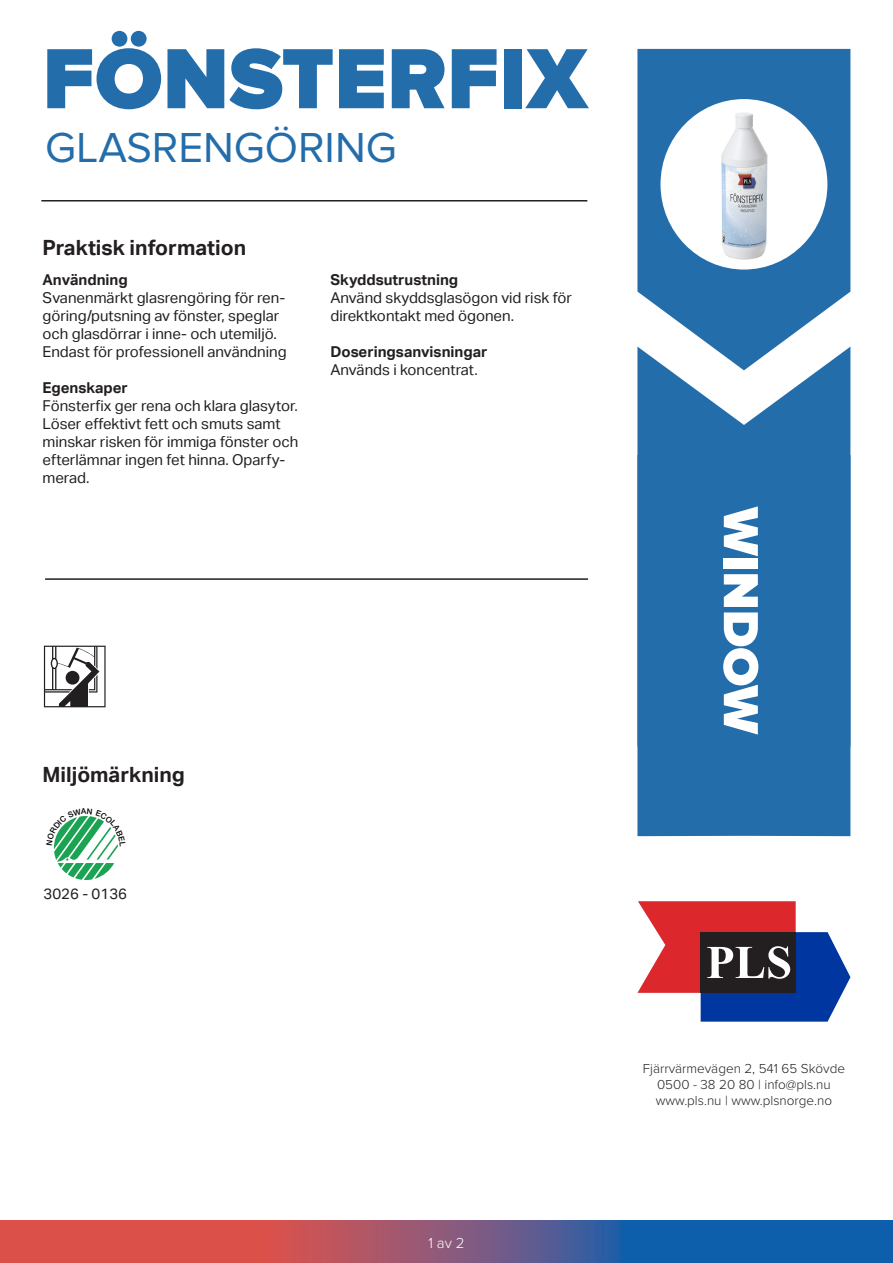
<style>
.page{position:relative;width:893px;height:1263px;background:#fff}
.page>*{position:absolute;margin:0;border:0;box-sizing:border-box;transform-origin:0 0}
.t1{font:900 88.5px "Proxima Nova";color:#246dab}
.t2{font:900 51px "Proxima Nova";color:#fff}
.t3{font:43.5px "Proxima Nova";color:#246dab}
.t4{font:700 21px "Aktiv Grotesk";color:#231f20}
.t5{font:15px/18px "Aktiv Grotesk";color:#231f20}
.t6{font:700 15px "Aktiv Grotesk";color:#231f20}
.t7{font:300 15px "Proxima Nova";color:#fff}
.t8{font:300 13.5px "Proxima Nova";color:#231f20}
</style>
<div class="page">
<svg style="left:637px;top:901px;width:213px;height:121px"></svg>
<hr style="left:45px;top:578px;width:543px;height:2px;background:#231f20">
<hr style="left:41px;top:200px;width:546px;height:1px;background:#231f20">
<svg style="left:637px;top:49px;width:213px;height:298px;fill:#246dab"></svg>
<svg style="left:637px;top:347px;width:213px;height:108px;fill:#246dab"></svg>
<div style="left:637px;top:455px;width:213px;height:381px;background:#246dab"></div>
<div style="left:660px;top:99px;width:167px;height:171px;background:#fff;border-radius:50%"></div>
<svg style="left:0;top:1220px;width:893px;height:43px"></svg>
<img style="left:721px;top:113px;width:47px;height:147px">
<svg style="left:44px;top:646px;width:62px;height:61px"></svg>
<svg style="left:53px;top:816px;width:65px;height:64px"></svg>
<p class="t1" style="left:43px;top:28px;width:546px">FÖNSTERFIX</p>
<p class="t3" style="left:45px;top:122px;width:353px">GLASRENGÖRING</p>
<p class="t4" style="left:43px;top:235px;width:205px">Praktisk information</p>
<p class="t6" style="left:43px;top:271px;width:87px">Användning</p>
<p class="t5" style="left:43px;top:289px;width:244px">Svanenmärkt glasrengöring för ren&shy;göring/putsning av fönster, speglar och glasdörrar i inne- och utemiljö.</p>
<p class="t5" style="left:43px;top:343px;width:246px">Endast för professionell användning</p>
<p class="t6" style="left:43px;top:379px;width:87px">Egenskaper</p>
<p class="t5" style="left:43px;top:397px;width:257px">Fönsterfix ger rena och klara glasytor.<br>Löser effektivt fett och smuts samt minskar risken för immiga fönster och efterlämnar ingen fet hinna. Oparfy&shy;merad.</p>
<p class="t6" style="left:330px;top:271px;width:129px">Skyddsutrustning</p>
<p class="t5" style="left:330px;top:289px;width:243px">Använd skyddsglasögon vid risk för direktkontakt med ögonen.</p>
<p class="t6" style="left:330px;top:343px;width:159px">Doseringsanvisningar</p>
<p class="t5" style="left:330px;top:361px;width:149px">Används i koncentrat.</p>
<p class="t4" style="left:43px;top:762px;width:144px">Miljömärkning</p>
<p class="t5" style="left:44px;top:885px;width:85px">3026 - 0136</p>
<p class="t2" style="left:770px;top:507px;width:230px;rotate:90deg">WINDOW</p>
<p class="t7" style="left:428px;top:1231px;width:38px">1 av 2</p>
<p class="t8" style="left:643px;top:1058px;width:204px">Fjärrvärmevägen 2, 541 65 Skövde</p>
<p class="t8" style="left:657px;top:1074px;width:175px">0500 - 38 20 80 | info@pls.nu</p>
<p class="t8" style="left:656px;top:1090px;width:178px">www.pls.nu | www.plsnorge.no</p>
</div>
